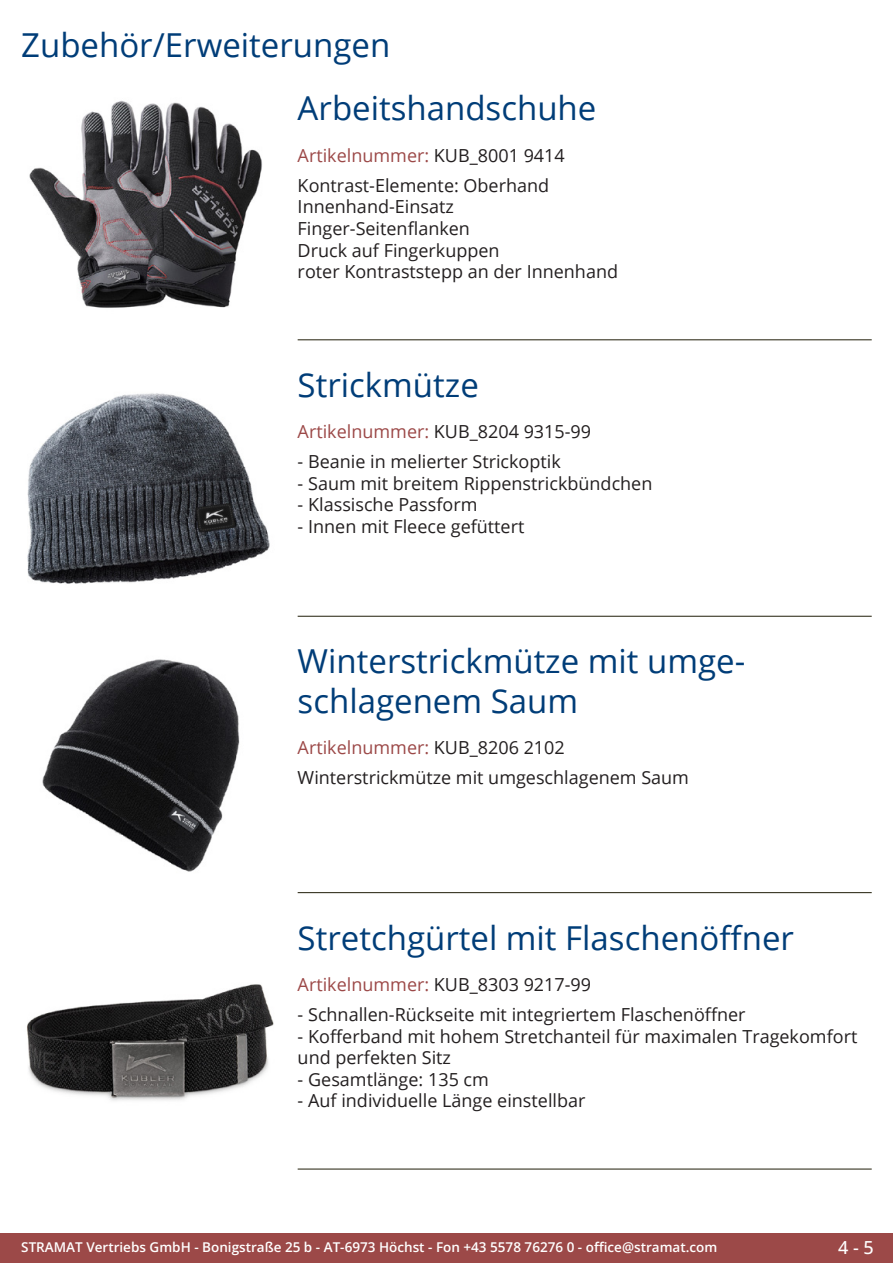
<style>
.page{position:relative;width:893px;height:1263px;background:#fff}
.page>*{position:absolute;margin:0;border:0;box-sizing:border-box;transform-origin:0 0}
.Produkttitel{font:33px/39.6px "Open Sans";color:#003d78}
.RastTitel{font:33px "Open Sans";color:#003d78}
.Beschreibung_Text{font:18px/21.6px "Open Sans";color:#231f20}
.TechDaten_Überschrif{font:18px "Open Sans";color:#231f20}
.TechDaten_Überschrif-2{font:18px "Open Sans";color:#9c4948}
.t1{font:500 18px "Open Sans";color:#fff}
.t2{font:600 13.5px "Open Sans";color:#fff}
.s1{color:#231f20}
.s2{color:#9c4948}
</style>
<div class="page">
<div style="left:0;top:1233px;width:893px;height:30px;background:#9c4948"></div>
<hr style="left:298px;top:340px;width:574px;height:1px;background:#201d08">
<hr style="left:298px;top:616px;width:574px;height:1px;background:#201d08">
<hr style="left:298px;top:892px;width:574px;height:1px;background:#201d08">
<hr style="left:298px;top:1169px;width:574px;height:1px;background:#201d08">
<img style="left:29px;top:100px;width:233px;height:208px">
<img style="left:27px;top:393px;width:243px;height:191px">
<img style="left:42px;top:659px;width:198px;height:213px">
<img style="left:27px;top:984px;width:247px;height:117px">
<p class="RastTitel" style="left:21px;top:22px;width:370px">Zubehör/Erweiterungen</p>
<p class="Produkttitel" style="left:298px;top:88px;width:300px">Arbeitshandschuhe</p>
<p class="TechDaten_Überschrif-2" style="left:298px;top:143px;width:269px">Artikelnummer: <span class="s1">KUB_8001 9414</span></p>
<p class="Beschreibung_Text" style="left:298px;top:174px;width:322px">Kontrast-Elemente: Oberhand<br>Innenhand-Einsatz<br>Finger-Seitenflanken<br>Druck auf Fingerkuppen<br>roter Kontraststepp an der Innenhand</p>
<p class="Produkttitel" style="left:298px;top:364px;width:183px">Strickmütze</p>
<p class="TechDaten_Überschrif" style="left:298px;top:420px;width:295px"><span class="s2">Artikelnummer:</span> KUB_8204 9315-99</p>
<p class="Beschreibung_Text" style="left:298px;top:450px;width:265px">- Beanie in melierter Strickoptik</p>
<p class="Beschreibung_Text" style="left:298px;top:472px;width:356px">- Saum mit breitem Rippenstrickbündchen</p>
<p class="Beschreibung_Text" style="left:298px;top:494px;width:181px">- Klassische Passform</p>
<p class="Beschreibung_Text" style="left:298px;top:515px;width:228px">- Innen mit Fleece gefüttert</p>
<p class="Produkttitel" style="left:298px;top:640px;width:446px">Winterstrickmütze mit umge&shy;schlagenem Saum</p>
<p class="TechDaten_Überschrif-2" style="left:298px;top:735px;width:269px">Artikelnummer: <span class="s1">KUB_8206 2102</span></p>
<p class="Beschreibung_Text" style="left:298px;top:766px;width:393px">Winterstrickmütze mit umgeschlagenem Saum</p>
<p class="Produkttitel" style="left:298px;top:917px;width:498px">Stretchgürtel mit Flaschenöffner</p>
<p class="TechDaten_Überschrif" style="left:298px;top:972px;width:295px"><span class="s2">Artikelnummer:</span> KUB_8303 9217-99</p>
<p class="Beschreibung_Text" style="left:298px;top:1003px;width:449px">- Schnallen-Rückseite mit integriertem Flaschenöffner</p>
<p class="Beschreibung_Text" style="left:298px;top:1025px;width:561px">- Kofferband mit hohem Stretchanteil für maximalen Tragekomfort und perfekten Sitz</p>
<p class="Beschreibung_Text" style="left:298px;top:1068px;width:193px">- Gesamtlänge: 135 cm</p>
<p class="Beschreibung_Text" style="left:298px;top:1089px;width:289px">- Auf individuelle Länge einstellbar</p>
<p class="t2" style="left:21px;top:1238px;width:698px">STRAMAT Vertriebs GmbH - Bonigstraße 25 b - AT-6973 Höchst - Fon +43 5578 76276 0 - office@stramat.com</p>
<p class="t1" style="left:838px;top:1234px;width:37px">4 - 5</p>
</div>
